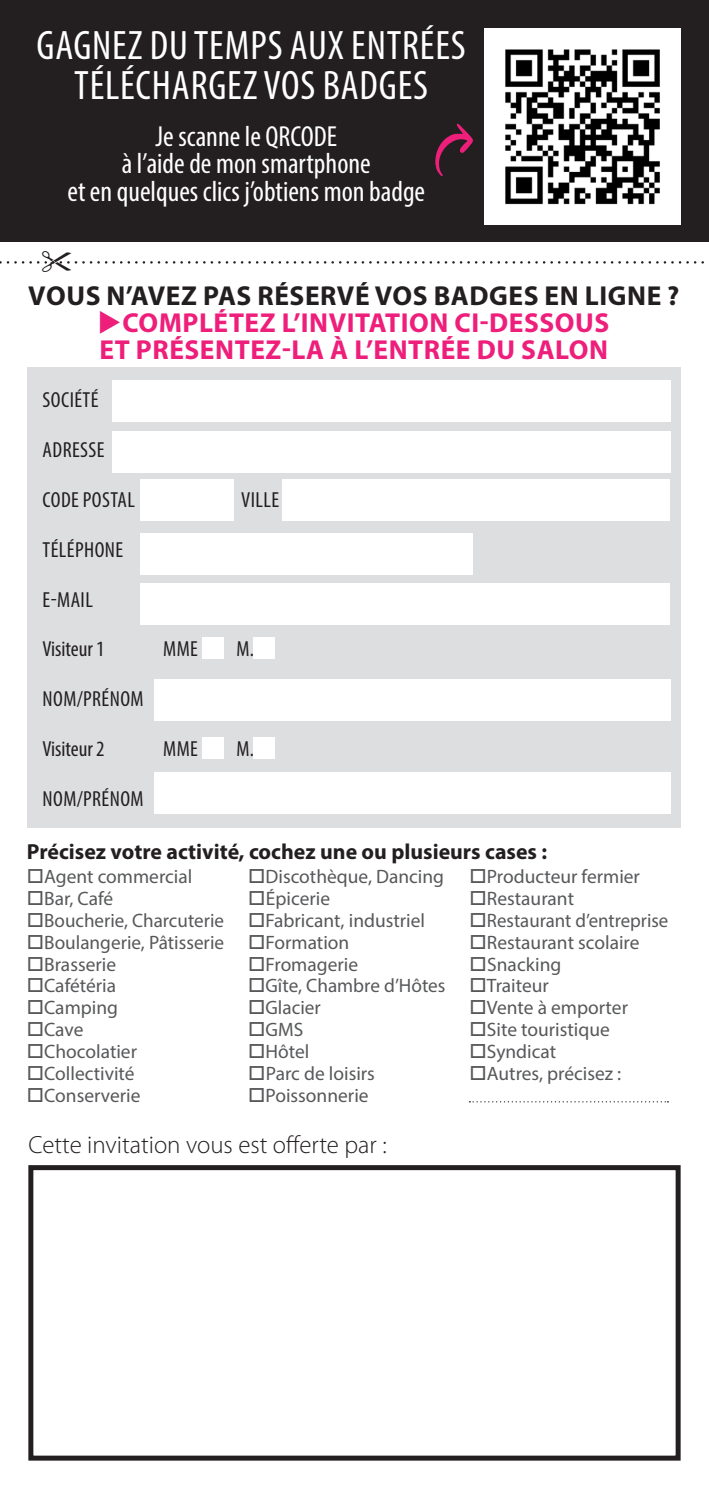
<style>
.page{position:relative;width:709px;height:1489px;background:#fff}
.page>*{position:absolute;margin:0;border:0;box-sizing:border-box;transform-origin:0 0}
.t1{font:condensed 41.25px "Myriad Pro";letter-spacing:.02em;color:#fff}
.t2{font:condensed 29px "Myriad Pro";color:#fff}
.t3{font:700 27.5px "Myriad Pro";letter-spacing:.02em;color:#ee1e7b}
.t4{font:700 27.5px "Myriad Pro";letter-spacing:.02em;color:#231f20}
.t5{font:300 25px "Myriad Pro";color:#231f20}
.t6{font:condensed 21.75px "Myriad Pro";letter-spacing:.02em;color:#231f20}
.t7{font:700 21.75px "Myriad Pro";color:#231f20}
.t8{font:condensed 21.75px "Myriad Pro";color:#231f20}
.t9{font:19.5px "Myriad Pro";color:#57585a}
</style>
<div class="page">
<div style="left:0;top:0;width:709px;height:241px;background:#231f20"></div>
<div style="left:28px;top:1165px;width:652px;height:295px;border:5px solid #231f20"></div>
<div style="left:27px;top:367px;width:653px;height:460px;background:#dddee0"></div>
<div style="left:202px;top:637px;width:22px;height:21px;background:#fff"></div>
<div style="left:253px;top:637px;width:21px;height:21px;background:#fff"></div>
<div style="left:154px;top:679px;width:516px;height:41px;background:#fff"></div>
<div style="left:112px;top:380px;width:558px;height:42px;background:#fff"></div>
<div style="left:140px;top:479px;width:94px;height:41px;background:#fff"></div>
<div style="left:282px;top:479px;width:388px;height:41px;background:#fff"></div>
<div style="left:140px;top:533px;width:333px;height:41px;background:#fff"></div>
<div style="left:140px;top:583px;width:530px;height:42px;background:#fff"></div>
<div style="left:112px;top:431px;width:558px;height:41px;background:#fff"></div>
<div style="left:202px;top:737px;width:22px;height:21px;background:#fff"></div>
<div style="left:253px;top:737px;width:21px;height:22px;background:#fff"></div>
<div style="left:154px;top:772px;width:516px;height:41px;background:#fff"></div>
<svg style="left:469px;top:1101px;width:199px;height:1px"></svg>
<img style="left:485px;top:28px;width:195px;height:196px">
<svg style="left:435px;top:123px;width:38px;height:53px"></svg>
<svg style="left:0;top:261px;width:704px;height:3px"></svg>
<p class="t1" style="left:37px;top:21px;width:431px">GAGNEZ DU TEMPS AUX ENTRÉES</p>
<p class="t1" style="left:74px;top:61px;width:355px">TÉLÉCHARGEZ VOS BADGES</p>
<p class="t2" style="left:155px;top:118px;width:183px">Je scanne le QRCODE</p>
<p class="t2" style="left:122px;top:146px;width:250px">à l’aide de mon smartphone</p>
<p class="t2" style="left:67px;top:174px;width:359px">et en quelques clics j’obtiens mon badge</p>
<p class="t4" style="left:28px;top:278px;width:652px">VOUS N’AVEZ PAS RÉSERVÉ VOS BADGES EN LIGNE ?</p>
<p class="t3" style="left:98px;top:305px;width:513px">◆COMPLÉTEZ L’INVITATION CI-DESSOUS</p>
<p class="t3" style="left:99px;top:331px;width:510px">ET PRÉSENTEZ-LA À L’ENTRÉE DU SALON</p>
<p class="t6" style="left:43px;top:387px;width:57px">SOCIÉTÉ</p>
<p class="t6" style="left:43px;top:437px;width:64px">ADRESSE</p>
<p class="t6" style="left:43px;top:486px;width:94px">CODE POSTAL</p>
<p class="t6" style="left:241px;top:486px;width:40px">VILLE</p>
<p class="t6" style="left:43px;top:536px;width:82px">TÉLÉPHONE</p>
<p class="t6" style="left:43px;top:586px;width:52px">E-MAIL</p>
<p class="t8" style="left:42px;top:636px;width:64px">Visiteur 1</p>
<p class="t6" style="left:163px;top:636px;width:36px">MME</p>
<p class="t6" style="left:236px;top:636px;width:19px">M.</p>
<p class="t6" style="left:43px;top:685px;width:102px">NOM/PRÉNOM</p>
<p class="t8" style="left:42px;top:735px;width:64px">Visiteur 2</p>
<p class="t6" style="left:163px;top:735px;width:36px">MME</p>
<p class="t6" style="left:236px;top:735px;width:19px">M.</p>
<p class="t6" style="left:43px;top:785px;width:102px">NOM/PRÉNOM</p>
<p class="t7" style="left:27px;top:837px;width:522px">Précisez votre activité, cochez une ou plusieurs cases :</p>
<p class="t9" style="left:27px;top:864px;width:167px">□Agent commercial</p>
<p class="t9" style="left:27px;top:886px;width:88px">□Bar, Café</p>
<p class="t9" style="left:27px;top:908px;width:199px">□Boucherie, Charcuterie</p>
<p class="t9" style="left:27px;top:930px;width:199px">□Boulangerie, Pâtisserie</p>
<p class="t9" style="left:27px;top:951px;width:91px">□Brasserie</p>
<p class="t9" style="left:27px;top:973px;width:91px">□Cafétéria</p>
<p class="t9" style="left:27px;top:995px;width:93px">□Camping</p>
<p class="t9" style="left:27px;top:1017px;width:58px">□Cave</p>
<p class="t9" style="left:27px;top:1039px;width:112px">□Chocolatier</p>
<p class="t9" style="left:27px;top:1061px;width:109px">□Collectivité</p>
<p class="t9" style="left:27px;top:1082px;width:115px">□Conserverie</p>
<p class="t9" style="left:248px;top:864px;width:197px">□Discothèque, Dancing</p>
<p class="t9" style="left:248px;top:886px;width:83px">□Épicerie</p>
<p class="t9" style="left:248px;top:908px;width:178px">□Fabricant, industriel</p>
<p class="t9" style="left:248px;top:930px;width:103px">□Formation</p>
<p class="t9" style="left:248px;top:951px;width:111px">□Fromagerie</p>
<p class="t9" style="left:248px;top:973px;width:199px">□Gîte, Chambre d’Hôtes</p>
<p class="t9" style="left:248px;top:995px;width:74px">□Glacier</p>
<p class="t9" style="left:248px;top:1017px;width:57px">□GMS</p>
<p class="t9" style="left:248px;top:1039px;width:63px">□Hôtel</p>
<p class="t9" style="left:248px;top:1061px;width:128px">□Parc de loisirs</p>
<p class="t9" style="left:248px;top:1082px;width:122px">□Poissonnerie</p>
<p class="t5" style="left:28px;top:1130px;width:360px">Cette invitation vous est offerte par :</p>
<p class="t9" style="left:469px;top:864px;width:172px">□Producteur fermier</p>
<p class="t9" style="left:469px;top:886px;width:106px">□Restaurant</p>
<p class="t9" style="left:469px;top:908px;width:200px">□Restaurant d’entreprise</p>
<p class="t9" style="left:469px;top:930px;width:171px">□Restaurant scolaire</p>
<p class="t9" style="left:469px;top:951px;width:93px">□Snacking</p>
<p class="t9" style="left:469px;top:973px;width:81px">□Traiteur</p>
<p class="t9" style="left:469px;top:995px;width:160px">□Vente à emporter</p>
<p class="t9" style="left:469px;top:1017px;width:142px">□Site touristique</p>
<p class="t9" style="left:469px;top:1039px;width:88px">□Syndicat</p>
<p class="t9" style="left:469px;top:1061px;width:153px">□Autres, précisez :</p>
</div>
